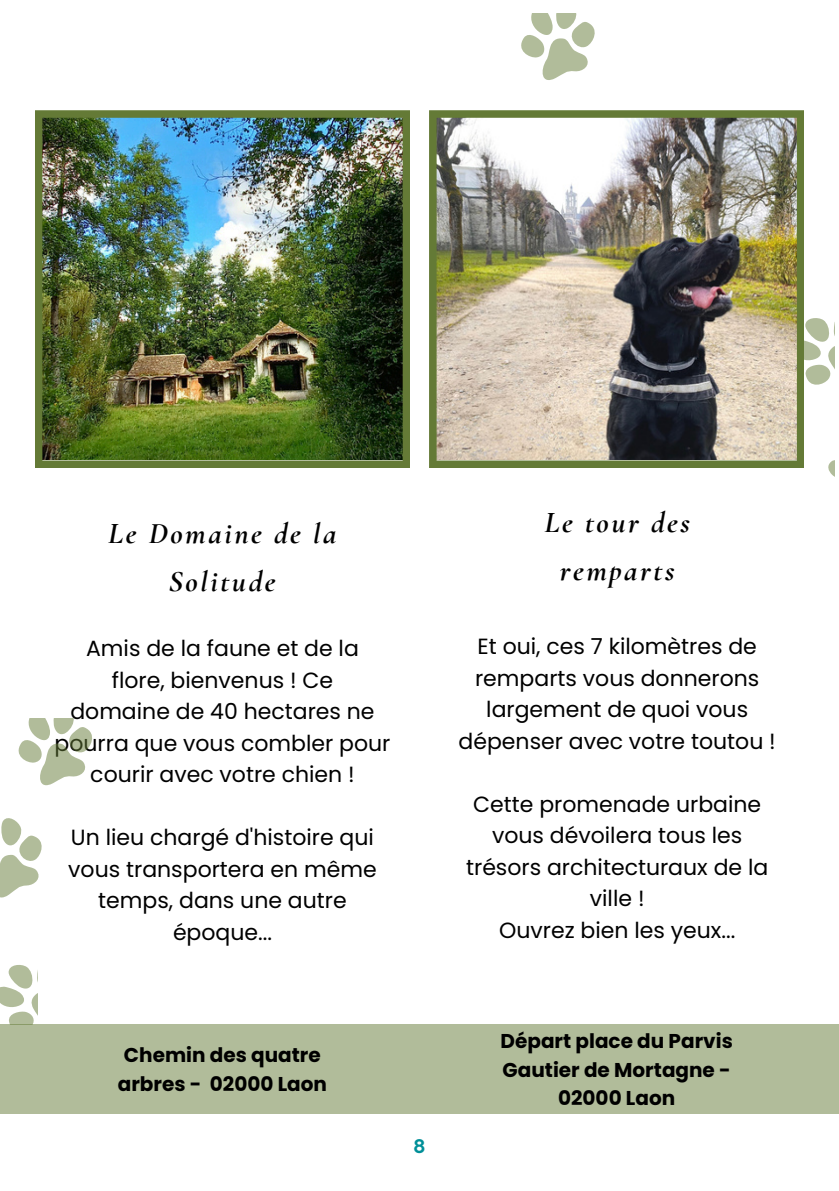
<style>
.page{position:relative;width:839px;height:1191px;background:#fff}
.page>*{position:absolute;margin:0;border:0;box-sizing:border-box;transform-origin:0 0}
.t1{font:italic 700 30px/48px "Cormorant Garamond";letter-spacing:.085em;color:#000;text-align:center}
.t2{font:22px/31.6px "Poppins";color:#000;text-align:center}
.t3{font:700 20px/28.4px "Poppins";color:#000;text-align:center}
.t4{font:700 19.6px "Raleway";color:#008f98}
</style>
<div class="page">
<img style="left:35px;top:110px;width:374px;height:358px">
<svg style="left:521px;top:13px;width:74px;height:67px"></svg>
<svg style="left:803px;top:313px;width:32px;height:83px"></svg>
<svg style="left:828px;top:460px;width:7px;height:17px"></svg>
<img style="left:429px;top:110px;width:374px;height:358px">
<div style="left:0;top:1024px;width:838px;height:90px;background:#b1bc9a"></div>
<svg style="left:0;top:818px;width:42px;height:80px"></svg>
<svg style="left:18px;top:718px;width:74px;height:68px"></svg>
<svg style="left:0;top:965px;width:38px;height:59px"></svg>
<h1 class="t1" style="left:108px;top:509px;width:230px">Le Domaine de la<br>Solitude</h1>
<p class="t1" style="left:544px;top:499px;width:147px">Le tour des remparts</p>
<p class="t2" style="left:86px;top:633px;width:274px">Amis de la faune et de la</p>
<p class="t2" style="left:112px;top:664px;width:223px">flore, bienvenus ! Ce</p>
<p class="t2" style="left:55px;top:696px;width:337px">domaine de 40 hectares ne pourra que vous combler pour courir avec votre chien !</p>
<h1 class="t2" style="left:68px;top:822px;width:310px">Un lieu chargé d'histoire qui vous transportera en même temps, dans une autre époque...</h1>
<p class="t3" style="left:118px;top:1041px;width:211px">Chemin des quatre arbres - 02000 Laon</p>
<p class="t4" style="left:413px;top:1134px;width:13px">8</p>
<p class="t2" style="left:458px;top:631px;width:319px">Et oui, ces 7 kilomètres de remparts vous donnerons largement de quoi vous dépenser avec votre toutou !</p>
<p class="t2" style="left:473px;top:788px;width:289px">Cette promenade urbaine vous dévoilera tous les</p>
<p class="t2" style="left:466px;top:851px;width:304px">trésors architecturaux de la ville !</p>
<p class="t2" style="left:499px;top:914px;width:238px">Ouvrez bien les yeux...</p>
<p class="t3" style="left:500px;top:1027px;width:234px">Départ place du Parvis<br>Gautier de Mortagne -<br>02000 Laon</p>
</div>
